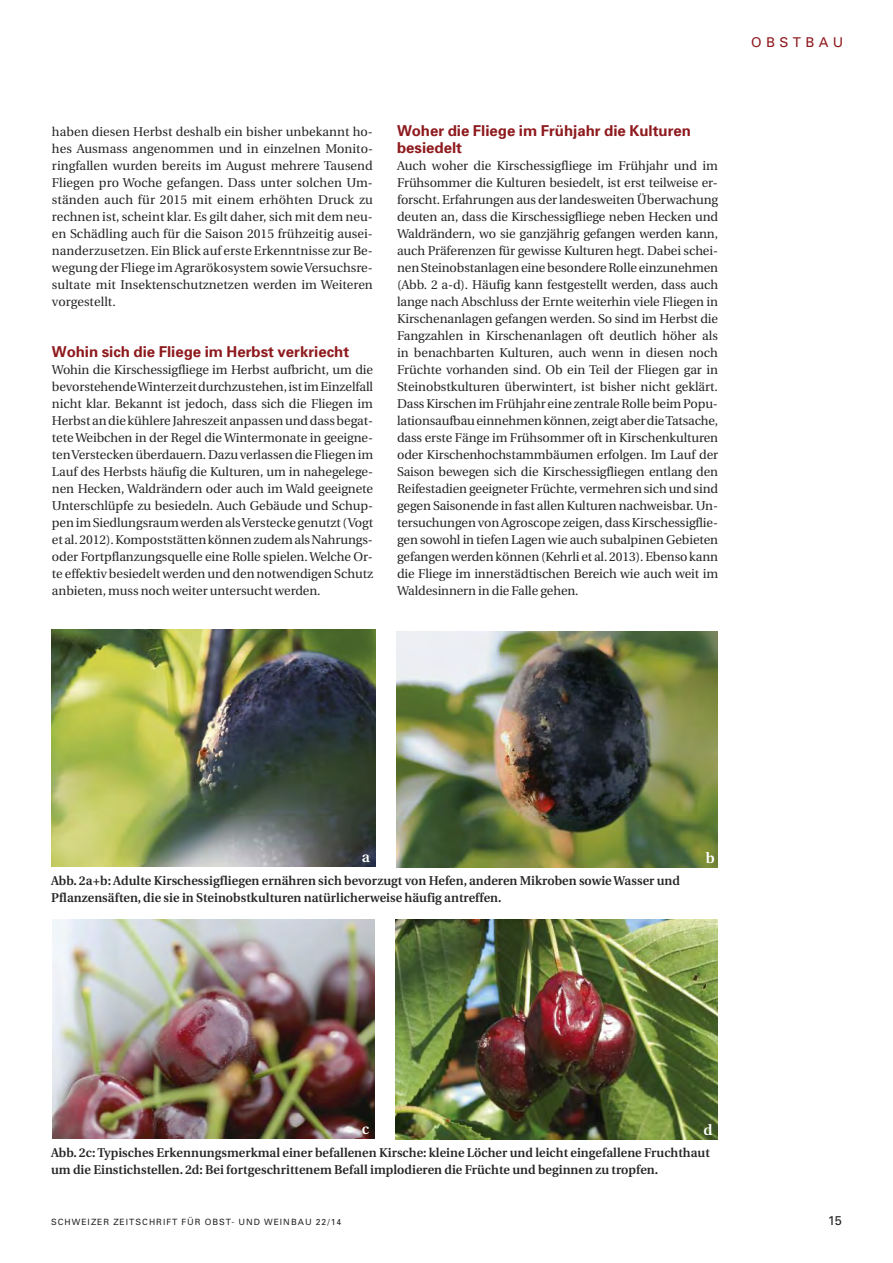
<style>
.page{position:relative;width:893px;height:1263px;background:#fff}
.page>*{position:absolute;margin:0;border:0;box-sizing:border-box;transform-origin:0 0}
.t1{font:700 15px/17px "Univers";color:#8e1a1e}
.t2{font:600 15px "Utopia";color:#fff}
.t3{font:13.5px "Univers";letter-spacing:.32em;color:#8e1a1e}
.t4{font:12.75px/17px "Utopia";letter-spacing:-.005em;color:#272627;text-align:justify}
.t5{font:600 12.75px/17px "Utopia";letter-spacing:.005em;color:#272627}
.t6{font:12.75px "Univers";color:#272627}
.t7{font:8.7px "Univers";letter-spacing:.115em;color:#272627}
</style>
<div class="page">
<img style="left:52px;top:919px;width:322px;height:220px">
<img style="left:395px;top:919px;width:322px;height:220px">
<img style="left:51px;top:629px;width:324px;height:238px">
<img style="left:397px;top:632px;width:321px;height:235px">
<p class="t4" style="left:52px;top:124px;width:323px">haben diesen Herbst deshalb ein bisher unbekannt ho&shy;hes Ausmass angenommen und in einzelnen Monito&shy;ringfallen wurden bereits im August mehrere Tausend Fliegen pro Woche gefangen. Dass unter solchen Um&shy;ständen auch für 2015 mit einem erhöhten Druck zu rechnen ist, scheint klar. Es gilt daher, sich mit dem neu&shy;en Schädling auch für die Saison 2015 frühzeitig ausei&shy;nanderzusetzen. Ein Blick auf erste Erkenntnisse zur Be&shy;wegung der Fliege im Agrarökosystem sowie Versuchsre&shy;sultate mit Insektenschutznetzen werden im Weiteren vorgestellt.</p>
<p class="t1" style="left:52px;top:345px;width:299px">Wohin sich die Fliege im Herbst verkriecht</p>
<p class="t4" style="left:52px;top:362px;width:323px">Wohin die Kirschessigfliege im Herbst aufbricht, um die bevorstehende Winterzeit durchzustehen, ist im Einzelfall nicht klar. Bekannt ist jedoch, dass sich die Fliegen im Herbst an die kühlere Jahreszeit anpassen und dass begat&shy;tete Weibchen in der Regel die Wintermonate in geeigne&shy;ten Verstecken überdauern. Dazu verlassen die Fliegen im Lauf des Herbsts häufig die Kulturen, um in nahegelege&shy;nen Hecken, Waldrändern oder auch im Wald geeignete Unterschlüpfe zu besiedeln. Auch Gebäude und Schup&shy;pen im Siedlungsraum werden als Verstecke genutzt (Vogt et al. 2012). Kompoststätten können zudem als Nahrungs&shy;oder Fortpflanzungsquelle eine Rolle spielen. Welche Or&shy;te effektiv besiedelt werden und den notwendigen Schutz anbieten, muss noch weiter untersucht werden.</p>
<p class="t1" style="left:397px;top:124px;width:295px">Woher die Fliege im Frühjahr die Kulturen besiedelt</p>
<p class="t4" style="left:397px;top:158px;width:323px">Auch woher die Kirschessigfliege im Frühjahr und im Frühsommer die Kulturen besiedelt, ist erst teilweise er&shy;forscht. Erfahrungen aus der landesweiten Überwachung deuten an, dass die Kirschessigfliege neben Hecken und Waldrändern, wo sie ganzjährig gefangen werden kann, auch Präferenzen für gewisse Kulturen hegt. Dabei schei&shy;nen Steinobstanlagen eine besondere Rolle einzunehmen (Abb. 2 a-d). Häufig kann festgestellt werden, dass auch lange nach Abschluss der Ernte weiterhin viele Fliegen in Kirschenanlagen gefangen werden. So sind im Herbst die Fangzahlen in Kirschenanlagen oft deutlich höher als in benachbarten Kulturen, auch wenn in diesen noch Früchte vorhanden sind. Ob ein Teil der Fliegen gar in Steinobstkulturen überwintert, ist bisher nicht geklärt.<br>Dass Kirschen im Frühjahr eine zentrale Rolle beim Popu&shy;lationsaufbau einnehmen können, zeigt aber die Tatsache, dass erste Fänge im Frühsommer oft in Kirschenkulturen oder Kirschenhochstammbäumen erfolgen. Im Lauf der Saison bewegen sich die Kirschessigfliegen entlang den Reifestadien geeigneter Früchte, vermehren sich und sind gegen Saisonende in fast allen Kulturen nachweisbar. Un&shy;tersuchungen von Agroscope zeigen, dass Kirschessigflie&shy;gen sowohl in tiefen Lagen wie auch subalpinen Gebieten gefangen werden können (Kehrli et al. 2013). Ebenso kann die Fliege im innerstädtischen Bereich wie auch weit im Waldesinnern in die Falle gehen.</p>
<p class="t3" style="left:751px;top:37px;width:94px">OBSTBAU</p>
<p class="t2" style="left:362px;top:850px;width:10px">a</p>
<p class="t5" style="left:51px;top:873px;width:631px">Abb. 2a+b: Adulte Kirschessigfliegen ernähren sich bevorzugt von Hefen, anderen Mikroben sowie Wasser und<br>Pflanzensäften, die sie in Steinobstkulturen natürlicherweise häufig antreffen.</p>
<p class="t2" style="left:706px;top:851px;width:10px">b</p>
<p class="t2" style="left:362px;top:1123px;width:9px">c</p>
<p class="t2" style="left:703px;top:1123px;width:11px">d</p>
<p class="t5" style="left:51px;top:1145px;width:660px">Abb. 2c: Typisches Erkennungsmerkmal einer befallenen Kirsche: kleine Löcher und leicht eingefallene Fruchthaut um die Einstichstellen. 2d: Bei fortgeschrittenem Befall implodieren die Früchte und beginnen zu tropfen.</p>
<p class="t7" style="left:51px;top:1218px;width:292px">SCHWEIZER ZEITSCHRIFT FÜR OBST- UND WEINBAU 22/14</p>
<p class="t6" style="left:828px;top:1215px;width:16px">15</p>
</div>
